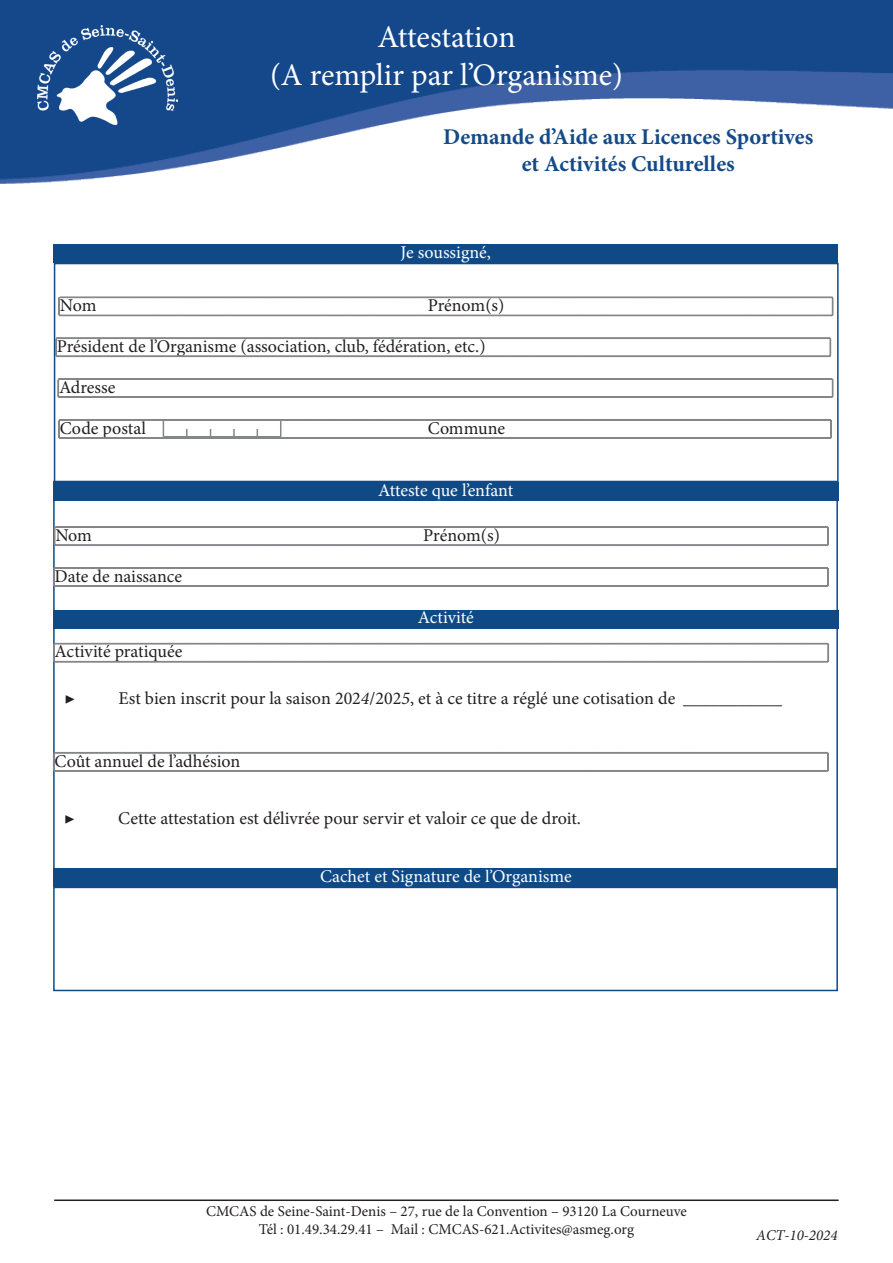
<style>
.page{position:relative;width:893px;height:1263px;background:#fff}
.page>*{position:absolute;margin:0;border:0;box-sizing:border-box;transform-origin:0 0}
.t1{font:31.5px "Minion Pro";letter-spacing:-.005em;color:#fff}
.t2{font:700 22.5px "Minion Pro";color:#144a88}
.t3{font:18px "Minion Pro";color:#231f20}
.t4{font:18px "Minion Pro";letter-spacing:-.005em;color:#fff}
.t5{font:15px "Minion Pro";color:#231f20}
.t6{font:italic 15px "Minion Pro";color:#221e1f}
.s1{font-style:italic}
</style>
<div class="page">
<svg style="left:58px;top:296px;width:776px;height:20px"></svg>
<svg style="left:57px;top:378px;width:777px;height:20px"></svg>
<svg style="left:58px;top:419px;width:774px;height:20px"></svg>
<div style="left:53px;top:245px;width:785px;height:18px;background:#0f4a87"></div>
<div style="left:53px;top:483px;width:785px;height:18px;background:#0f4a87"></div>
<div style="left:53px;top:869px;width:785px;height:18px;background:#0f4a87"></div>
<img style="left:0;top:0;width:893px;height:184px">
<hr style="left:54px;top:1199px;width:785px;height:2px;background:#231f20">
<div style="left:54px;top:263px;width:785px;height:238px;border:2px solid #0f4a87"></div>
<div style="left:53px;top:481px;width:785px;height:389px;border:2px solid #0f4986"></div>
<div style="left:53px;top:887px;width:785px;height:104px;border:2px solid #0f4a87"></div>
<svg style="left:54px;top:526px;width:775px;height:20px"></svg>
<svg style="left:53px;top:567px;width:776px;height:20px"></svg>
<svg style="left:53px;top:752px;width:776px;height:20px"></svg>
<div style="left:53px;top:610px;width:785px;height:18px;background:#0f4a87"></div>
<svg style="left:53px;top:643px;width:776px;height:20px"></svg>
<svg style="left:55px;top:337px;width:776px;height:20px"></svg>
<img style="left:37px;top:25px;width:141px;height:99px">
<p class="t1" style="left:377px;top:16px;width:140px">Attestation</p>
<p class="t1" style="left:270px;top:54px;width:354px">(A remplir par l’Organisme)</p>
<p class="t2" style="left:443px;top:121px;width:372px">Demande d’Aide aux Licences Sportives</p>
<p class="t2" style="left:522px;top:148px;width:215px">et Activités Culturelles</p>
<p class="t4" style="left:401px;top:240px;width:92px">Je soussigné,</p>
<p class="t3" style="left:60px;top:293px;width:38px">Nom</p>
<p class="t3" style="left:428px;top:293px;width:78px">Prénom(s)</p>
<p class="t3" style="left:57px;top:334px;width:430px">Président de l’Organisme (association, club, fédération, etc.)</p>
<p class="t3" style="left:59px;top:375px;width:58px">Adresse</p>
<p class="t3" style="left:60px;top:416px;width:88px">Code postal</p>
<p class="t3" style="left:428px;top:416px;width:79px">Commune</p>
<p class="t4" style="left:378px;top:478px;width:137px">Atteste que l’enfant</p>
<p class="t3" style="left:55px;top:523px;width:38px">Nom</p>
<p class="t3" style="left:423px;top:523px;width:78px">Prénom(s)</p>
<p class="t3" style="left:55px;top:564px;width:129px">Date de naissance</p>
<p class="t3" style="left:55px;top:640px;width:129px">Activité pratiquée</p>
<p class="t4" style="left:418px;top:606px;width:58px">Activité</p>
<p class="t3" style="left:65px;top:687px;width:12px">▶</p>
<p class="t3" style="left:119px;top:687px;width:665px">Est bien inscrit pour la saison 202<span class="s1">4</span>/202<span class="s1">5</span>, et à ce titre a réglé une cotisation de <span class="s1">___________</span></p>
<p class="t3" style="left:55px;top:749px;width:187px">Coût annuel de l’adhésion</p>
<p class="t3" style="left:64px;top:806px;width:12px">▶</p>
<p class="t3" style="left:118px;top:806px;width:464px">Cette attestation est délivrée pour servir et valoir ce que de droit.</p>
<p class="t4" style="left:320px;top:864px;width:253px">Cachet et Signature de l’Organisme</p>
<p class="t5" style="left:206px;top:1201px;width:482px">CMCAS de Seine-Saint-Denis – 27, rue de la Convention – 93120 La Courneuve</p>
<p class="t5" style="left:259px;top:1219px;width:377px">Tél : 01.49.34.29.41 – Mail : CMCAS-621.Activites@asmeg.org</p>
<p class="t6" style="left:756px;top:1225px;width:83px">ACT-10-2024</p>
</div>
